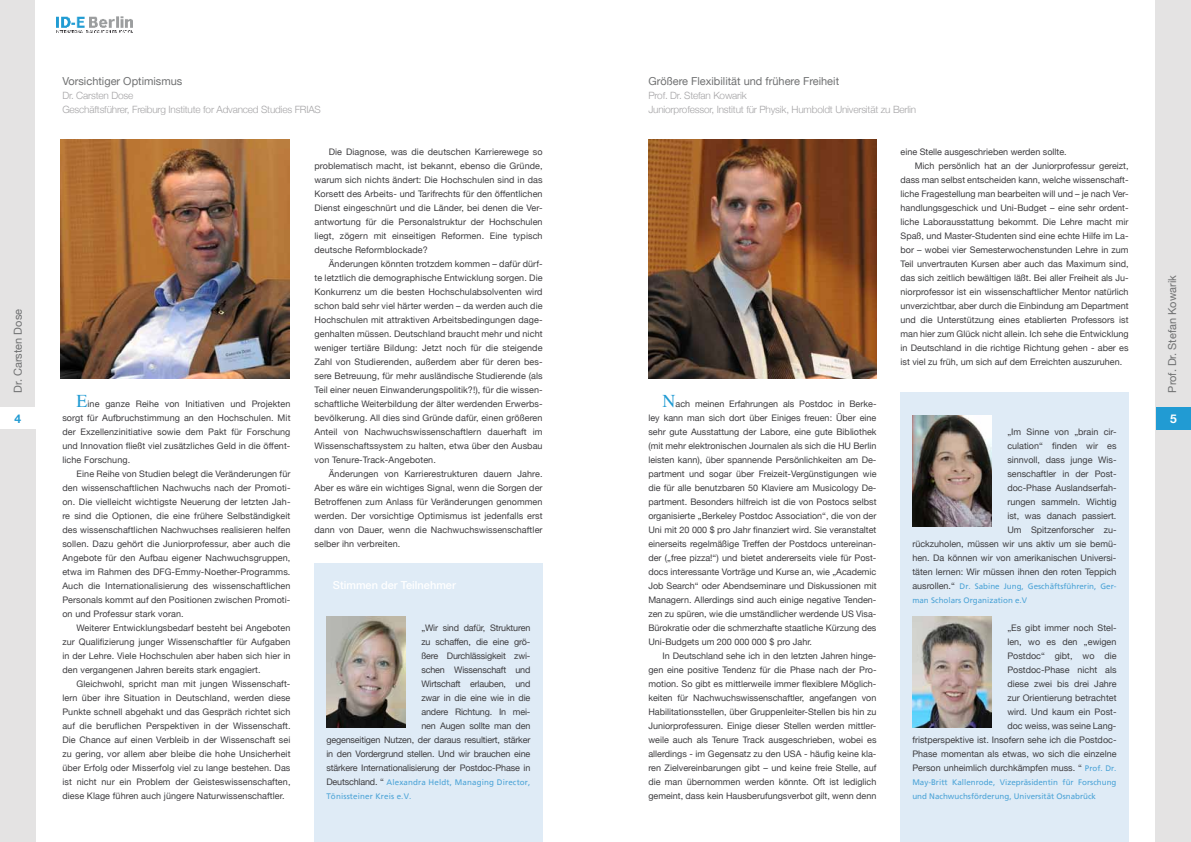
<style>
.page{position:relative;width:1191px;height:842px;background:#fff}
.page>*{position:absolute;margin:0;border:0;box-sizing:border-box;transform-origin:0 0}
.t1{font:700 12px "Helvetica Neue";color:#219bd3}
.t2{font:700 12px "Helvetica Neue";color:#fff}
.t3{font:11px "Helvetica Neue";color:#707172}
.t4{font:500 11px "Helvetica Neue";color:#fff}
.t5{font:300 10px/14px "Helvetica Neue";letter-spacing:-.02em;color:#a5a4a6}
.t6{font:9px/14px "Helvetica Neue";color:#3e3d40;text-align:justify}
.t7{font:9px/14px "Helvetica Neue";letter-spacing:-.02em;color:#3e3d40;text-align:right}
.t8{font:8px/14px "Frutiger";color:#4da4d7}
.t9{font:8px/14px "Frutiger";letter-spacing:.02em;color:#4da4d7}
.s1{font-family:"Times";font-size:18px;color:#219bd3}
.s2{font-family:"Helvetica Neue";font-size:9px;color:#3e3d40}
.s3{font-family:"Frutiger";font-size:8px;color:#4da4d7}
</style>
<div class="page">
<div style="left:0;top:0;width:35px;height:407px;background:#e4e3e3"></div>
<div style="left:0;top:429px;width:35px;height:413px;background:#e4e3e3"></div>
<div style="left:1155px;top:0;width:36px;height:842px;background:#e4e3e3"></div>
<img style="left:57px;top:16px;width:75px;height:17px">
<div style="left:1156px;top:407px;width:35px;height:22px;background:#219bd3"></div>
<div style="left:900px;top:393px;width:228px;height:449px;background:#dfebf6"></div>
<div style="left:314px;top:563px;width:228px;height:279px;background:#dfebf6"></div>
<img style="left:61px;top:139px;width:228px;height:239px">
<img style="left:648px;top:139px;width:228px;height:239px">
<img style="left:912px;top:416px;width:79px;height:110px">
<img style="left:912px;top:617px;width:79px;height:110px">
<img style="left:326px;top:617px;width:79px;height:110px">
<p class="t3" style="left:62px;top:74px;width:122px">Vorsichtiger Optimismus</p>
<p class="t5" style="left:62px;top:88px;width:260px">Dr. Carsten Dose<br>Geschäftsführer, Freiburg Institute for Advanced Studies FRIAS</p>
<p class="t3" style="left:648px;top:74px;width:192px">Größere Flexibilität und frühere Freiheit</p>
<p class="t5" style="left:648px;top:88px;width:269px">Prof. Dr. Stefan Kowarik<br>Juniorprofessor, Institut für Physik, Humboldt Universität zu Berlin</p>
<p class="t6" style="left:900px;top:144px;width:168px">eine Stelle ausgeschrieben werden sollte.</p>
<p class="t6" style="left:914px;top:158px;width:215px">Mich persönlich hat an der Juniorprofessur gereizt,</p>
<p class="t6" style="left:900px;top:172px;width:230px">dass man selbst entscheiden kann, welche wissenschaft-</p>
<p class="t6" style="left:900px;top:186px;width:230px">liche Fragestellung man bearbeiten will und – je nach Ver-</p>
<p class="t6" style="left:900px;top:200px;width:230px">handlungsgeschick und Uni-Budget – eine sehr ordent-</p>
<p class="t6" style="left:900px;top:214px;width:230px">liche Laborausstattung bekommt. Die Lehre macht mir</p>
<p class="t6" style="left:900px;top:228px;width:230px">Spaß, und Master-Studenten sind eine echte Hilfe im La-</p>
<p class="t6" style="left:900px;top:242px;width:230px">bor – wobei vier Semesterwochenstunden Lehre in zum</p>
<p class="t6" style="left:900px;top:256px;width:230px">Teil unvertrauten Kursen aber auch das Maximum sind,</p>
<p class="t6" style="left:900px;top:270px;width:230px">das sich zeitlich bewältigen läßt. Bei aller Freiheit als Ju-</p>
<p class="t6" style="left:900px;top:284px;width:230px">niorprofessor ist ein wissenschaftlicher Mentor natürlich</p>
<p class="t6" style="left:900px;top:298px;width:230px">unverzichtbar, aber durch die Einbindung am Department</p>
<p class="t6" style="left:900px;top:312px;width:230px">und die Unterstützung eines etablierten Professors ist</p>
<p class="t6" style="left:900px;top:326px;width:230px">man hier zum Glück nicht allein. Ich sehe die Entwicklung</p>
<p class="t6" style="left:900px;top:340px;width:230px">in Deutschland in die richtige Richtung gehen - aber es</p>
<p class="t6" style="left:900px;top:354px;width:223px">ist viel zu früh, um sich auf dem Erreichten auszuruhen.</p>
<p class="t6" style="left:314px;top:144px;width:230px;text-indent:14px">Die Diagnose, was die deutschen Karrierewege so problematisch macht, ist bekannt, ebenso die Gründe, warum sich nichts ändert: Die Hochschulen sind in das Korsett des Arbeits- und Tarifrechts für den öffentlichen Dienst eingeschnürt und die Länder, bei denen die Ver&shy;antwortung für die Personalstruktur der Hochschulen liegt, zögern mit einseitigen Reformen. Eine typisch deutsche Reformblockade?</p>
<p class="t6" style="left:314px;top:256px;width:230px;text-indent:14px">Änderungen könnten trotzdem kommen – dafür dürf&shy;te letztlich die demographische Entwicklung sorgen. Die Konkurrenz um die besten Hochschulabsolventen wird schon bald sehr viel härter werden – da werden auch die Hochschulen mit attraktiven Arbeitsbedingungen dage&shy;genhalten müssen. Deutschland braucht mehr und nicht weniger tertiäre Bildung: Jetzt noch für die steigende Zahl von Studierenden, außerdem aber für deren bes&shy;sere Betreuung, für mehr ausländische Studierende (als Teil einer neuen Einwanderungspolitik?!), für die wissen&shy;schaftliche Weiterbildung der älter werdenden Erwerbs&shy;bevölkerung. All dies sind Gründe dafür, einen größeren Anteil von Nachwuchswissenschaftlern dauerhaft im Wissenschaftssystem zu halten, etwa über den Ausbau von Tenure-Track-Angeboten.</p>
<p class="t6" style="left:314px;top:466px;width:230px;text-indent:14px">Änderungen von Karrierestrukturen dauern Jahre.<br>Aber es wäre ein wichtiges Signal, wenn die Sorgen der Betroffenen zum Anlass für Veränderungen genommen werden. Der vorsichtige Optimismus ist jedenfalls erst dann von Dauer, wenn die Nachwuchswissenschaftler selber ihn verbreiten.</p>
<p class="t3" style="left:1165px;top:393px;width:119px;rotate:-90deg">Prof. Dr. Stefan Kowarik</p>
<p class="t3" style="left:11px;top:393px;width:85px;rotate:-90deg">Dr. Carsten Dose</p>
<p class="t6" style="left:62px;top:396px;width:230px;text-indent:14px"><span class="s1">E</span>ine ganze Reihe von Initiativen und Projekten sorgt für Aufbruchstimmung an den Hochschulen. Mit der Exzellenzinitiative sowie dem Pakt für Forschung und Innovation fließt viel zusätzliches Geld in die öffent&shy;liche Forschung.</p>
<p class="t6" style="left:62px;top:466px;width:230px;text-indent:14px">Eine Reihe von Studien belegt die Veränderungen für den wissenschaftlichen Nachwuchs nach der Promoti&shy;on. Die vielleicht wichtigste Neuerung der letzten Jah&shy;re sind die Optionen, die eine frühere Selbständigkeit des wissenschaftlichen Nachwuchses realisieren helfen sollen. Dazu gehört die Juniorprofessur, aber auch die Angebote für den Aufbau eigener Nachwuchsgruppen, etwa im Rahmen des DFG-Emmy-Noether-Programms.<br>Auch die Internationalisierung des wissenschaftlichen Personals kommt auf den Positionen zwischen Promoti&shy;on und Professur stark voran.</p>
<p class="t6" style="left:62px;top:620px;width:230px;text-indent:14px">Weiterer Entwicklungsbedarf besteht bei Angeboten zur Qualifizierung junger Wissenschaftler für Aufgaben in der Lehre. Viele Hochschulen aber haben sich hier in den vergangenen Jahren bereits stark engagiert.</p>
<p class="t6" style="left:62px;top:676px;width:230px;text-indent:14px">Gleichwohl, spricht man mit jungen Wissenschaft&shy;lern über ihre Situation in Deutschland, werden diese Punkte schnell abgehakt und das Gespräch richtet sich auf die beruflichen Perspektiven in der Wissenschaft.<br>Die Chance auf einen Verbleib in der Wissenschaft sei zu gering, vor allem aber bleibe die hohe Unsicherheit über Erfolg oder Misserfolg viel zu lange bestehen. Das ist nicht nur ein Problem der Geisteswissenschaften, diese Klage führen auch jüngere Naturwissenschaftler.</p>
<p class="t6" style="left:648px;top:396px;width:230px;text-indent:14px"><span class="s1">N</span>ach meinen Erfahrungen als Postdoc in Berke&shy;ley kann man sich dort über Einiges freuen: Über eine sehr gute Ausstattung der Labore, eine gute Bibliothek (mit mehr elektronischen Journalen als sich die HU Berlin leisten kann), über spannende Persönlichkeiten am De&shy;partment und sogar über Freizeit-Vergünstigungen wie die für alle benutzbaren 50 Klaviere am Musicology De&shy;partment. Besonders hilfreich ist die von Postocs selbst organisierte „Berkeley Postdoc Association“, die von der Uni mit 20 000 $ pro Jahr finanziert wird. Sie veranstaltet einerseits regelmäßige Treffen der Postdocs untereinan&shy;der („free pizza!“) und bietet andererseits viele für Post&shy;docs interessante Vorträge und Kurse an, wie „Academic Job Search“ oder Abendseminare und Diskussionen mit Managern. Allerdings sind auch einige negative Tenden&shy;zen zu spüren, wie die umständlicher werdende US Visa-Bürokratie oder die schmerzhafte staatliche Kürzung des Uni-Budgets um 200 000 000 $ pro Jahr.</p>
<p class="t6" style="left:648px;top:648px;width:230px;text-indent:14px">In Deutschland sehe ich in den letzten Jahren hinge&shy;gen eine positive Tendenz für die Phase nach der Pro&shy;motion. So gibt es mittlerweile immer flexiblere Möglich&shy;keiten für Nachwuchswissenschaftler, angefangen von Habilitationsstellen, über Gruppenleiter-Stellen bis hin zu Juniorprofessuren. Einige dieser Stellen werden mittler&shy;weile auch als Tenure Track ausgeschrieben, wobei es allerdings - im Gegensatz zu den USA - häufig keine kla&shy;ren Zielvereinbarungen gibt – und keine freie Stelle, auf die man übernommen werden könnte. Oft ist lediglich gemeint, dass kein Hausberufungsverbot gilt, wenn denn</p>
<h1 class="t1" style="left:14px;top:411px;width:8px">4</h1>
<h1 class="t2" style="left:1170px;top:411px;width:8px">5</h1>
<p class="t6" style="left:912px;top:424px;width:206px;text-align:right">„Im Sinne von „brain cir-<br>culation“ finden wir es<br>sinnvoll, dass junge Wis-<br>senschaftler in der Post-<br>doc-Phase Auslandserfah-<br>rungen sammeln. Wichtig<br>ist, was danach passiert.<br>Um Spitzenforscher zu-<br>rückzuholen, müssen wir uns aktiv um sie bemü&shy;hen. Da können wir von amerikanischen Universi&shy;täten lernen: Wir müssen ihnen den roten Teppich</p>
<p class="t8" style="left:912px;top:579px;width:206px"><span class="s2">ausrollen.“</span> Dr. Sabine Jung, Geschäftsführerin, Ger&shy;man Scholars Organization e.V</p>
<p class="t6" style="left:912px;top:620px;width:206px;text-align:right">„Es gibt immer noch Stel-<br>len, wo es den „ewigen<br>Postdoc“ gibt, wo die<br>Postdoc-Phase nicht als<br>diese zwei bis drei Jahre<br>zur Orientierung betrachtet<br>wird. Und kaum ein Post-<br>doc weiss, was seine Lang-<br>fristperspektive ist. Insofern sehe ich die Postdoc-<br>Phase momentan als etwas, wo sich die einzelne<br>Person unheimlich durchkämpfen muss. “ <span class="s3">Prof. Dr.</span></p>
<p class="t8" style="left:912px;top:775px;width:205px">May-Britt Kallenrode, Vizepräsidentin für Forschung und Nachwuchsförderung, Universität Osnabrück</p>
<p class="t4" style="left:333px;top:578px;width:124px">Stimmen der Teilnehmer</p>
<p class="t7" style="left:326px;top:620px;width:206px">„Wir sind dafür, Strukturen<br>zu schaffen, die eine grö-<br>ßere Durchlässigkeit zwi-<br>schen Wissenschaft und<br>Wirtschaft erlauben, und<br>zwar in die eine wie in die<br>andere Richtung. In mei-<br>nen Augen sollte man den<br>gegenseitigen Nutzen, der daraus resultiert, stärker in den Vordergrund stellen. Und wir brauchen eine stärkere Internationalisierung der Postdoc-Phase in</p>
<p class="t9" style="left:326px;top:775px;width:206px"><span class="s2">Deutschland. “</span> Alexandra Heldt, Managing Director,<br>Tönissteiner Kreis e.V.</p>
</div>
